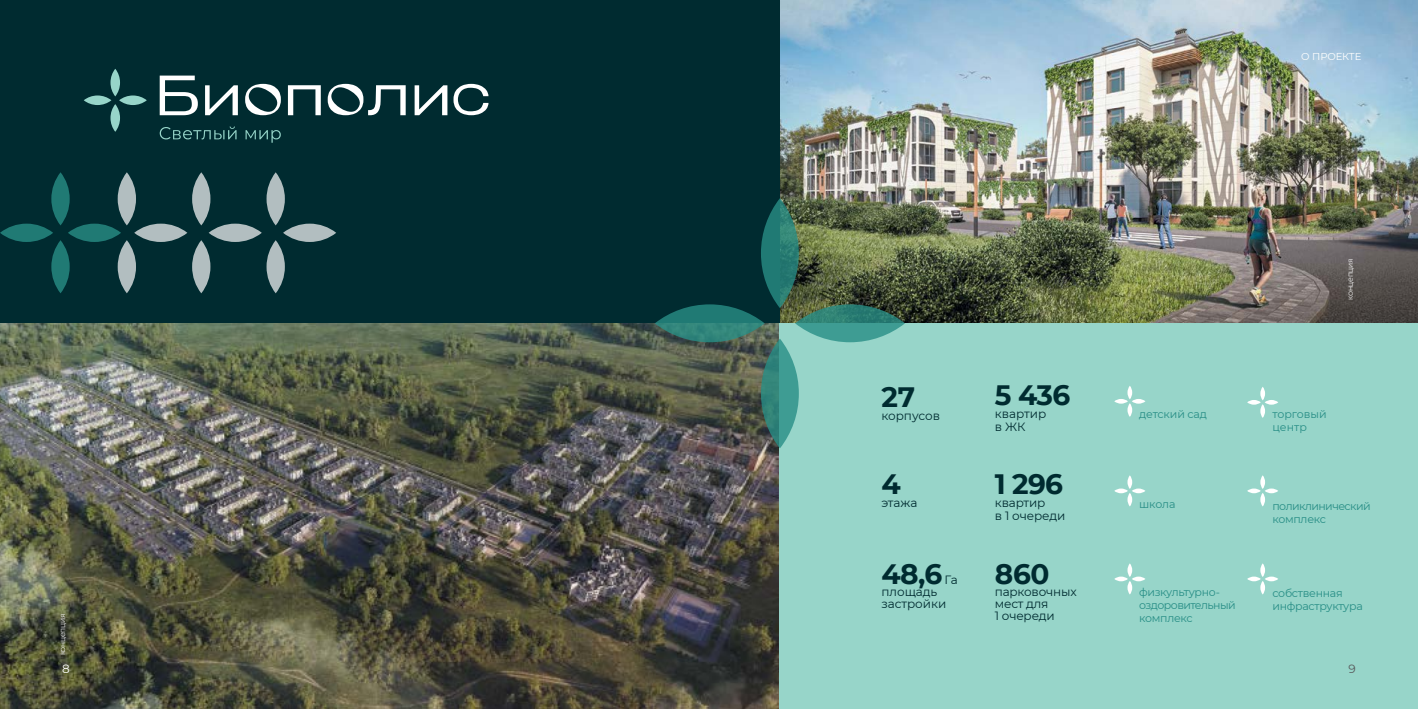
<style>
.page{position:relative;width:1418px;height:709px;background:#fff}
.page>*{position:absolute;margin:0;border:0;box-sizing:border-box;transform-origin:0 0}
.t1{font:700 28px "Montserrat";letter-spacing:-.015em;color:#002b30}
.t2{font:12px/12px "Montserrat";letter-spacing:-.01em;color:#002b30}
.t3{font:12px "Montserrat";color:#fff}
.t4{font:12px "Montserrat";color:#58595b}
.t5{font:11px/13px "Montserrat";letter-spacing:-.05em;color:#288e86}
.t6{font:11px/13px "Montserrat";letter-spacing:-.025em;color:#288e86}
.t7{font:11px/13px "Montserrat";color:#288e86}
.t8{font:10px "Montserrat";letter-spacing:-.01em;color:#fff}
.t9{font:300 9px "Circe";letter-spacing:-.025em;color:#fff}
</style>
<div class="page">
<img style="left:780px;top:0;width:637px;height:323px">
<div style="left:0;top:0;width:780px;height:709px;background:#002b30"></div>
<img style="left:0;top:323px;width:780px;height:386px">
<svg style="left:160px;top:126px;width:76px;height:13px"></svg>
<svg style="left:245px;top:130px;width:36px;height:13px"></svg>
<svg style="left:110px;top:69px;width:10px;height:27px"></svg>
<svg style="left:110px;top:104px;width:10px;height:28px"></svg>
<svg style="left:119px;top:95px;width:28px;height:10px"></svg>
<svg style="left:84px;top:95px;width:27px;height:10px"></svg>
<svg style="left:288px;top:85px;width:33px;height:30px"></svg>
<svg style="left:205px;top:85px;width:33px;height:30px"></svg>
<svg style="left:245px;top:84px;width:36px;height:31px"></svg>
<svg style="left:453px;top:84px;width:35px;height:31px"></svg>
<svg style="left:160px;top:76px;width:38px;height:39px"></svg>
<svg style="left:414px;top:85px;width:33px;height:30px"></svg>
<svg style="left:328px;top:84px;width:77px;height:31px"></svg>
<div style="left:780px;top:323px;width:637px;height:386px;background:#97d5c9"></div>
<div style="left:1127px;top:386px;width:5px;height:13px;background:#fff;border-radius:50%"></div>
<svg style="left:1127px;top:403px;width:5px;height:14px"></svg>
<svg style="left:1114px;top:399px;width:13px;height:4px"></svg>
<svg style="left:1131px;top:399px;width:14px;height:4px"></svg>
<svg style="left:1260px;top:387px;width:4px;height:13px"></svg>
<svg style="left:1260px;top:404px;width:4px;height:14px"></svg>
<svg style="left:1247px;top:400px;width:13px;height:4px"></svg>
<svg style="left:1264px;top:400px;width:14px;height:4px"></svg>
<svg style="left:1127px;top:475px;width:5px;height:14px"></svg>
<div style="left:1127px;top:493px;width:5px;height:13px;background:#fff;border-radius:50%"></div>
<svg style="left:1114px;top:488px;width:13px;height:5px"></svg>
<svg style="left:1131px;top:488px;width:14px;height:5px"></svg>
<svg style="left:1260px;top:475px;width:4px;height:14px"></svg>
<svg style="left:1260px;top:493px;width:4px;height:13px"></svg>
<svg style="left:1247px;top:488px;width:13px;height:5px"></svg>
<svg style="left:1264px;top:488px;width:14px;height:5px"></svg>
<svg style="left:1127px;top:563px;width:5px;height:14px"></svg>
<div style="left:1127px;top:581px;width:5px;height:13px;background:#fff;border-radius:50%"></div>
<svg style="left:1114px;top:576px;width:13px;height:5px"></svg>
<svg style="left:1131px;top:576px;width:14px;height:5px"></svg>
<svg style="left:1260px;top:563px;width:4px;height:14px"></svg>
<svg style="left:1260px;top:581px;width:4px;height:13px"></svg>
<svg style="left:1247px;top:576px;width:13px;height:5px"></svg>
<svg style="left:1264px;top:576px;width:14px;height:5px"></svg>
<svg style="left:761px;top:198px;width:37px;height:110px;background:#25746c"></svg>
<svg style="left:761px;top:338px;width:37px;height:110px;background:#3e8f85"></svg>
<svg style="left:654px;top:304px;width:110px;height:38px;background:#28766f"></svg>
<svg style="left:795px;top:304px;width:110px;height:38px;background:#3c8c81"></svg>
<svg style="left:118px;top:240px;width:18px;height:53px"></svg>
<svg style="left:118px;top:172px;width:18px;height:53px"></svg>
<svg style="left:134px;top:224px;width:53px;height:18px"></svg>
<svg style="left:266px;top:240px;width:19px;height:53px"></svg>
<svg style="left:266px;top:172px;width:19px;height:53px"></svg>
<svg style="left:283px;top:224px;width:53px;height:18px"></svg>
<svg style="left:192px;top:240px;width:18px;height:53px"></svg>
<svg style="left:192px;top:172px;width:18px;height:53px"></svg>
<svg style="left:209px;top:224px;width:53px;height:18px"></svg>
<svg style="left:51px;top:240px;width:19px;height:53px"></svg>
<svg style="left:51px;top:172px;width:19px;height:53px"></svg>
<svg style="left:68px;top:224px;width:53px;height:18px"></svg>
<svg style="left:0;top:224px;width:53px;height:18px"></svg>
<p class="t8" style="left:1301px;top:49px;width:61px">О ПРОЕКТЕ</p>
<h1 class="t1" style="left:881px;top:377px;width:35px">27</h1>
<p class="t2" style="left:881px;top:409px;width:60px">корпусов</p>
<h1 class="t1" style="left:881px;top:464px;width:21px">4</h1>
<p class="t2" style="left:881px;top:496px;width:38px">этажа</p>
<h1 class="t1" style="left:994px;top:375px;width:77px">5 436</h1>
<p class="t2" style="left:994px;top:407px;width:53px;line-height:13px">квартир в ЖК</p>
<h1 class="t1" style="left:994px;top:464px;width:70px">1 296</h1>
<p class="t2" style="left:994px;top:496px;width:72px;line-height:13px">квартир<br>в 1 очереди</p>
<p class="t9" style="left:1343px;top:300px;width:43px;rotate:-90deg">концепция</p>
<p class="t6" style="left:1139px;top:407px;width:69px">детский сад</p>
<p class="t7" style="left:1272px;top:407px;width:56px">торговый центр</p>
<p class="t6" style="left:1139px;top:497px;width:38px">школа</p>
<p class="t5" style="left:1272px;top:499px;width:100px">поликлинический комплекс</p>
<h1 class="t1" style="left:881px;top:554px;width:63px">48,6</h1>
<p class="t2" style="left:944px;top:573px;width:15px">Га</p>
<p class="t2" style="left:881px;top:585px;width:67px">площадь застройки</p>
<h1 class="t1" style="left:994px;top:554px;width:56px">860</h1>
<p class="t2" style="left:994px;top:585px;width:83px">парковочных мест для<br>1 очереди</p>
<p class="t5" style="left:1139px;top:585px;width:98px">физкультурно&shy;оздоровительный комплекс</p>
<p class="t6" style="left:1272px;top:586px;width:92px">собственная инфраструктура</p>
<p class="t9" style="left:56px;top:655px;width:43px;rotate:-90deg">концепция</p>
<p class="t3" style="left:62px;top:660px;width:9px">8</p>
<p class="t4" style="left:1348px;top:660px;width:9px">9</p>
</div>
